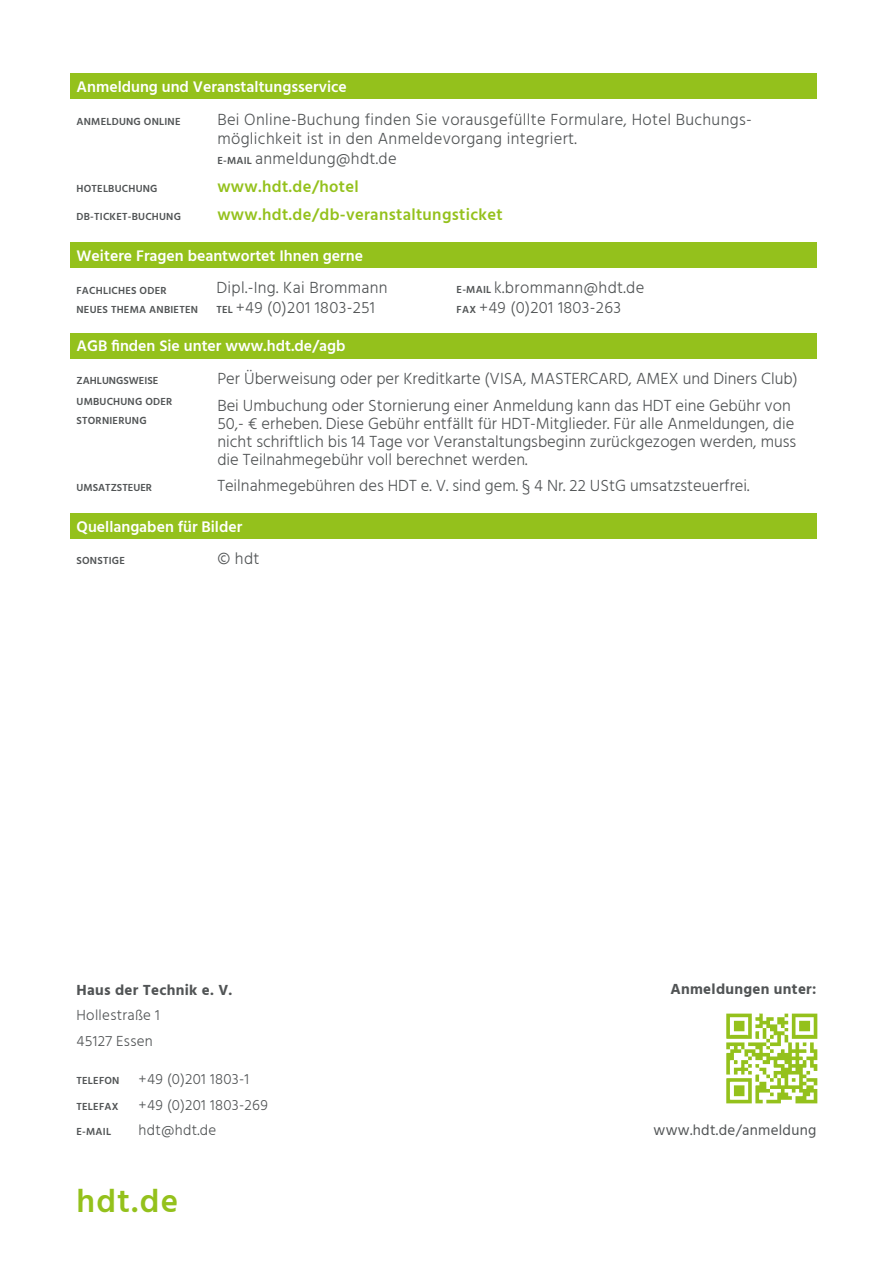
<style>
.page{position:relative;width:893px;height:1263px;background:#fff}
.page>*{position:absolute;margin:0;border:0;box-sizing:border-box;transform-origin:0 0}
.t1{font:600 33px "Hind";color:#94c11c}
.t2{font:300 16.5px/18px "Hind";color:#515455}
.t3{font:300 16.5px/19.5px "Hind";letter-spacing:.02em;color:#515455}
.t4{font:600 16.5px "Hind";letter-spacing:.02em;color:#94c11c}
.t5{font:600 15.75px "Hind";color:#fff}
.t6{font:300 15px/25.5px "Hind";letter-spacing:.02em;color:#515455}
.t7{font:700 15px "Hind";letter-spacing:.02em;color:#515455}
.t8{font:15px "Hind";letter-spacing:.02em;color:#515455}
.t9{font:600 10.5px/19px "Hind";letter-spacing:.02em;color:#515455}
.t10{font:600 10.5px "Hind";color:#515455}
.s1{font-weight:600;font-size:10.5px}
</style>
<div class="page">
<div style="left:70px;top:73px;width:746px;height:26px;background:#94c11c"></div>
<div style="left:70px;top:242px;width:746px;height:26px;background:#94c11c"></div>
<div style="left:70px;top:333px;width:746px;height:26px;background:#94c11c"></div>
<div style="left:70px;top:513px;width:746px;height:26px;background:#94c11c"></div>
<img style="left:726px;top:1013px;width:92px;height:91px">
<p class="t5" style="left:77px;top:76px;width:272px">Anmeldung und Veranstaltungsservice</p>
<p class="t9" style="left:77px;top:112px;width:106px">ANMELDUNG ONLINE</p>
<p class="t3" style="left:217px;top:110px;width:534px">Bei Online-Buchung finden Sie vorausgefüllte Formulare, Hotel Buchungs&shy;möglichkeit ist in den Anmeldevorgang integriert.<br><span class="s1">E-MAIL</span> anmeldung@hdt.de</p>
<p class="t9" style="left:77px;top:179px;width:83px">HOTELBUCHUNG</p>
<p class="t4" style="left:217px;top:175px;width:143px">www.hdt.de/hotel</p>
<p class="t9" style="left:77px;top:207px;width:106px">DB-TICKET-BUCHUNG</p>
<p class="t4" style="left:217px;top:203px;width:287px">www.hdt.de/db-veranstaltungsticket</p>
<p class="t5" style="left:77px;top:245px;width:288px">Weitere Fragen beantwortet Ihnen gerne</p>
<p class="t9" style="left:77px;top:282px;width:123px">FACHLICHES ODER<br>NEUES THEMA ANBIETEN</p>
<p class="t3" style="left:216px;top:279px;width:173px">Dipl.-Ing. Kai Brommann<br><span class="s1">TEL</span> +49 (0)201 1803-251</p>
<p class="t3" style="left:457px;top:279px;width:189px"><span class="s1">E-MAIL</span> k.brommann@hdt.de<br><span class="s1">FAX</span> +49 (0)201 1803-263</p>
<p class="t5" style="left:77px;top:335px;width:270px">AGB finden Sie unter www.hdt.de/agb</p>
<p class="t10" style="left:77px;top:373px;width:83px">ZAHLUNGSWEISE</p>
<p class="t2" style="left:217px;top:366px;width:582px;line-height:26.5px">Per Überweisung oder per Kreditkarte (VISA, MASTERCARD, AMEX und Diners Club)<br>Bei Umbuchung oder Stornierung einer Anmeldung kann das HDT eine Gebühr von</p>
<p class="t2" style="left:217px;top:415px;width:580px">50,- € erheben. Diese Gebühr entfällt für HDT-Mitglieder. Für alle Anmeldungen, die nicht schriftlich bis 14 Tage vor Veranstaltungsbeginn zurückgezogen werden, muss die Teilnahmegebühr voll berechnet werden.</p>
<p class="t10" style="left:77px;top:480px;width:77px">UMSATZSTEUER</p>
<p class="t2" style="left:217px;top:477px;width:534px">Teilnahmegebühren des HDT e. V. sind gem. § 4 Nr. 22 UStG umsatzsteuerfrei.</p>
<p class="t9" style="left:77px;top:393px;width:97px">UMBUCHUNG ODER<br>STORNIERUNG</p>
<p class="t5" style="left:77px;top:515px;width:167px">Quellangaben für Bilder</p>
<p class="t9" style="left:77px;top:552px;width:50px">SONSTIGE</p>
<p class="t2" style="left:217px;top:550px;width:44px">© hdt</p>
<p class="t7" style="left:77px;top:981px;width:157px">Haus der Technik e. V.</p>
<p class="t6" style="left:77px;top:1003px;width:85px">Hollestraße 1<br>45127 Essen</p>
<p class="t9" style="left:77px;top:1072px;width:44px">TELEFON</p>
<p class="t6" style="left:139px;top:1067px;width:112px">+49 (0)201 1803-1</p>
<p class="t9" style="left:77px;top:1097px;width:43px">TELEFAX</p>
<p class="t6" style="left:139px;top:1093px;width:131px">+49 (0)201 1803-269</p>
<p class="t9" style="left:77px;top:1123px;width:36px">E-MAIL</p>
<p class="t6" style="left:139px;top:1118px;width:79px">hdt@hdt.de</p>
<h1 class="t1" style="left:77px;top:1178px;width:103px">hdt.de</h1>
<p class="t7" style="left:670px;top:980px;width:147px">Anmeldungen unter:</p>
<p class="t8" style="left:654px;top:1120px;width:164px">www.hdt.de/anmeldung</p>
</div>
